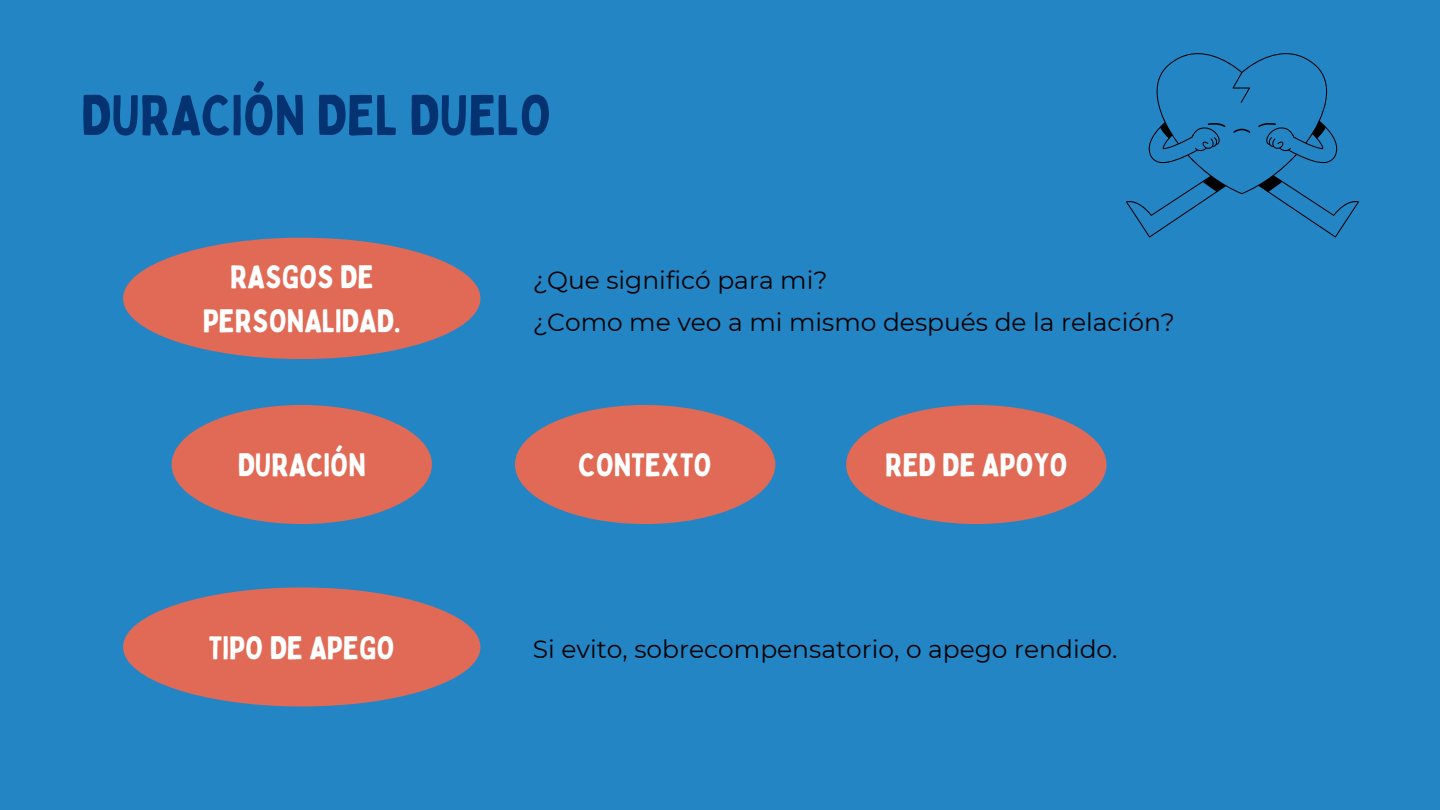
<style>
.page{position:relative;width:1440px;height:810px;background:#2485c5}
.page>*{position:absolute;margin:0;border:0;box-sizing:border-box;transform-origin:0 0}
.t1{font:56px "Bobby Jones";color:#053271}
.t2{font:32px/44.2px "Bobby Jones";color:#fff;text-align:center}
.t3{font:24.9px "Montserrat";color:#010204}
</style>
<div class="page">
<div style="left:123px;top:238px;width:357px;height:121px;background:#e16a56;border-radius:50%"></div>
<div style="left:172px;top:405px;width:260px;height:119px;background:#e16a56;border-radius:50%"></div>
<div style="left:515px;top:405px;width:260px;height:119px;background:#e16a56;border-radius:50%"></div>
<div style="left:846px;top:405px;width:261px;height:119px;background:#e16a56;border-radius:50%"></div>
<div style="left:123px;top:587px;width:357px;height:120px;background:#e16a56;border-radius:50%"></div>
<svg style="left:1126px;top:53px;width:233px;height:185px"></svg>
<h2 class="t1" style="left:81px;top:80px;width:472px">DURACIÓN DEL DUELO</h2>
<p class="t2" style="left:203px;top:254px;width:200px">RASGOS DE<br>PERSONALIDAD.</p>
<h2 class="t3" style="left:533px;top:265px;width:296px">¿Que significó para mi?</h2>
<h2 class="t3" style="left:533px;top:307px;width:644px">¿Como me veo a mi mismo después de la relación?</h2>
<h1 class="t2" style="left:238px;top:442px;width:130px">DURACIÓN</h1>
<h2 class="t2" style="left:579px;top:442px;width:135px">CONTEXTO</h2>
<p class="t2" style="left:885px;top:442px;width:184px">RED DE APOYO</p>
<p class="t2" style="left:209px;top:625px;width:187px">TIPO DE APEGO</p>
<h2 class="t3" style="left:533px;top:634px;width:586px">Si evito, sobrecompensatorio, o apego rendido.</h2>
</div>
